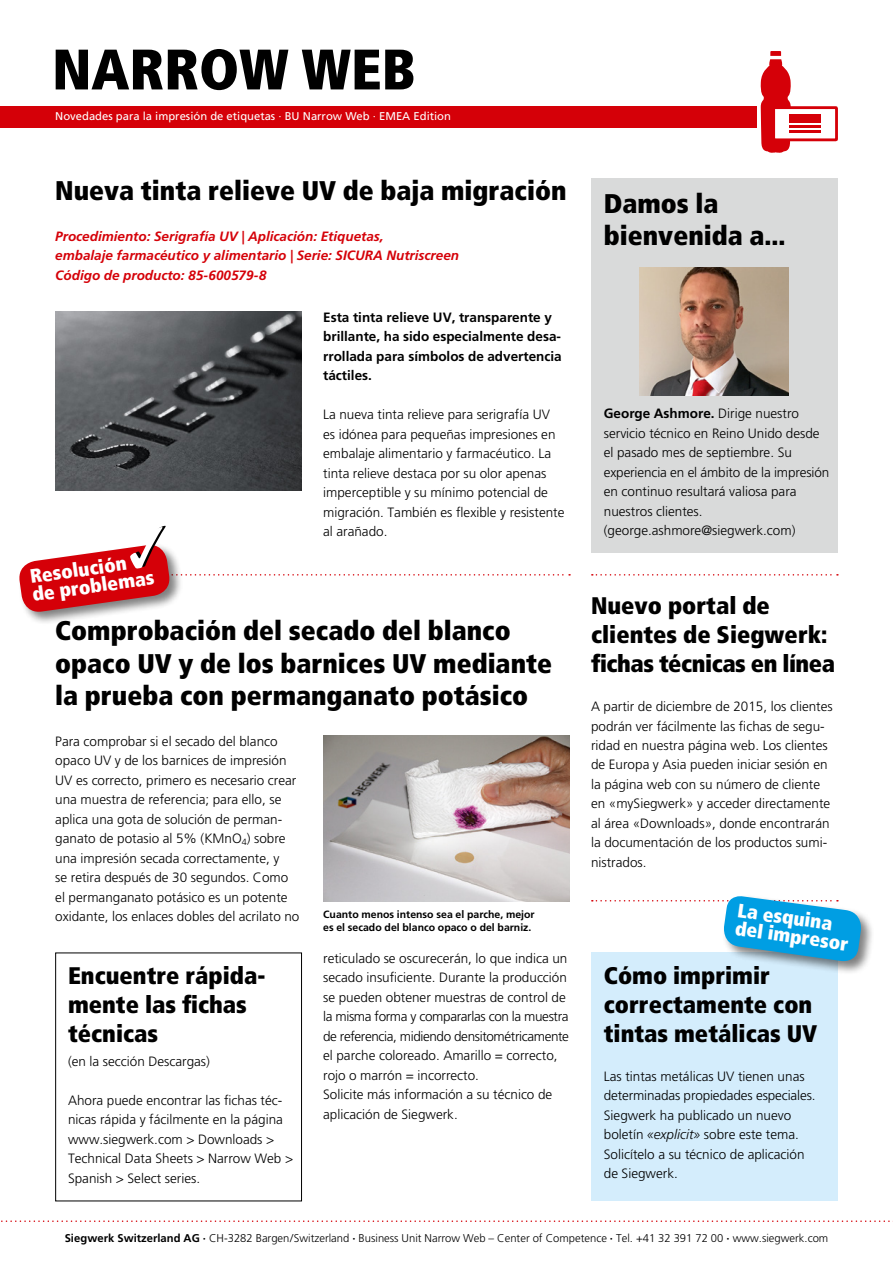
<style>
.page{position:relative;width:893px;height:1263px;background:#fff}
.page>*{position:absolute;margin:0;border:0;box-sizing:border-box;transform-origin:0 0}
.t1{font:900 condensed 57px "Frutiger";color:#000}
.t2{font:900 condensed 27px/32.4px "Frutiger";color:#000}
.t3{font:900 condensed 24px/28.8px "Frutiger";color:#000}
.t4{font:900 condensed 19.5px/18px "Frutiger";color:#fff}
.t5{font:300 13.5px/19.5px "Frutiger";color:#000}
.t6{font:italic 700 13.5px/19.5px "Frutiger";color:#d50008}
.t7{font:700 13.5px/19.5px "Frutiger";color:#000}
.t8{font:300 11.25px "Frutiger";color:#000}
.t9{font:11.25px "Frutiger";color:#fff}
.t10{font:700 10.5px/12.6px "Frutiger";color:#000}
.s1{font-weight:700}
.s2{font-style:italic}
</style>
<div class="page">
<div style="left:0;top:106px;width:757px;height:22px;background:#d50008"></div>
<svg style="left:1px;top:1220px;width:892px;height:2px"></svg>
<div style="left:772px;top:106px;width:66px;height:35px;border:3px solid #d50008"></div>
<div style="left:789px;top:114px;width:31px;height:8px;background:#d50008"></div>
<hr style="left:790px;top:125px;width:31px;height:3px;background:#d50008">
<hr style="left:790px;top:130px;width:31px;height:3px;background:#d50008">
<svg style="left:760px;top:51px;width:31px;height:102px"></svg>
<div style="left:55px;top:952px;width:247px;height:249px;border:1px solid #000"></div>
<img style="left:323px;top:736px;width:247px;height:165px">
<img style="left:55px;top:311px;width:247px;height:179px">
<div style="left:591px;top:179px;width:247px;height:374px;background:#d9dada"></div>
<img style="left:640px;top:268px;width:149px;height:127px">
<div style="left:591px;top:952px;width:247px;height:248px;background:#d4edfc"></div>
<svg style="left:592px;top:574px;width:246px;height:2px"></svg>
<div style="left:722px;top:894px;width:153px;height:81px;background:#000;opacity:.5"></div>
<svg style="left:592px;top:894px;width:271px;height:69px"></svg>
<div style="left:18px;top:543px;width:165px;height:83px;background:#000;opacity:.5"></div>
<svg style="left:18px;top:543px;width:552px;height:71px"></svg>
<h1 class="t1" style="left:52px;top:35px;width:365px">NARROW WEB</h1>
<p class="t9" style="left:55px;top:110px;width:397px">Novedades para la impresión de etiquetas · BU Narrow Web · EMEA Edition</p>
<h2 class="t2" style="left:55px;top:174px;width:513px">Nueva tinta relieve UV de baja migración</h2>
<p class="t6" style="left:55px;top:226px;width:405px">Procedimiento: Serigrafía UV | Aplicación: Etiquetas,<br>embalaje farmacéutico y alimentario | Serie: SICURA Nutriscreen<br>Código de producto: 85-600579-8</p>
<h3 class="t4" style="left:29px;top:568px;width:124px;rotate:-8deg">Resolución de problemas</h3>
<p class="t7" style="left:323px;top:307px;width:240px">Esta tinta relieve UV, transparente y brillante, ha sido especialmente desa&shy;rrollada para símbolos de advertencia táctiles.</p>
<p class="t5" style="left:323px;top:405px;width:243px">La nueva tinta relieve para serigrafía UV es idónea para pequeñas impresiones en embalaje alimentario y farmacéutico. La tinta relieve destaca por su olor apenas imperceptible y su mínimo potencial de migración. También es flexible y resistente al arañado.</p>
<h2 class="t2" style="left:55px;top:614px;width:498px">Comprobación del secado del blanco opaco UV y de los barnices UV mediante la prueba con permanganato potásico</h2>
<p class="t5" style="left:55px;top:732px;width:246px">Para comprobar si el secado del blanco opaco UV y de los barnices de impresión UV es correcto, primero es necesario crear una muestra de referencia; para ello, se aplica una gota de solución de perman&shy;ganato de potasio al 5% (KMnO<sub>4</sub>) sobre una impresión secada correctamente, y<br>se retira después de 30 segundos. Como el permanganato potásico es un potente oxidante, los enlaces dobles del acrilato no</p>
<p class="t10" style="left:323px;top:908px;width:213px">Cuanto menos intenso sea el parche, mejor es el secado del blanco opaco o del barniz.</p>
<h3 class="t3" style="left:68px;top:961px;width:199px">Encuentre rápida&shy;mente las fichas técnicas</h3>
<p class="t5" style="left:68px;top:1052px;width:143px">(en la sección Descargas)</p>
<p class="t5" style="left:68px;top:1091px;width:227px">Ahora puede encontrar las fichas téc&shy;nicas rápida y fácilmente en la página www.siegwerk.com &gt; Downloads &gt; Technical Data Sheets &gt; Narrow Web &gt; Spanish &gt; Select series.</p>
<p class="t5" style="left:323px;top:948px;width:247px">reticulado se oscurecerán, lo que indica un secado insuficiente. Durante la producción se pueden obtener muestras de control de la misma forma y compararlas con la muestra de referencia, midiendo densitométricamente el parche coloreado. Amarillo = correcto, rojo o marrón = incorrecto.<br>Solicite más información a su técnico de aplicación de Siegwerk.</p>
<h2 class="t2" style="left:604px;top:187px;width:183px">Damos la bienvenida a...</h2>
<p class="t5" style="left:604px;top:404px;width:227px"><span class="s1">George Ashmore.</span> Dirige nuestro servicio técnico en Reino Unido desde el pasado mes de septiembre. Su experiencia en el ámbito de la impresión en continuo resultará valiosa para nuestros clientes. (george.ashmore@siegwerk.com)</p>
<h3 class="t3" style="left:591px;top:591px;width:246px">Nuevo portal de clientes de Siegwerk: fichas técnicas en línea</h3>
<p class="t5" style="left:591px;top:697px;width:243px">A partir de diciembre de 2015, los clientes podrán ver fácilmente las fichas de segu&shy;ridad en nuestra página web. Los clientes de Europa y Asia pueden iniciar sesión en la página web con su número de cliente en «mySiegwerk» y acceder directamente al área «Downloads», donde encontrarán la documentación de los productos sumi&shy;nistrados.</p>
<h3 class="t4" style="left:739px;top:901px;width:116px;rotate:8deg">La esquina del impresor</h3>
<h3 class="t3" style="left:604px;top:961px;width:215px">Cómo imprimir correctamente con tintas metálicas UV</h3>
<p class="t5" style="left:604px;top:1067px;width:213px">Las tintas metálicas UV tienen unas determinadas propiedades especiales.<br>Siegwerk ha publicado un nuevo boletín <span class="s2">«explicit»</span> sobre este tema.<br>Solicítelo a su técnico de aplicación de Siegwerk.</p>
<p class="t8" style="left:65px;top:1231px;width:765px"><span class="s1">Siegwerk Switzerland AG ·</span> CH-3282 Bargen/Switzerland <span class="s1">·</span> Business Unit Narrow Web – Center of Competence <span class="s1">·</span> Tel. +41 32 391 72 00 <span class="s1">·</span> www.siegwerk.com</p>
</div>
